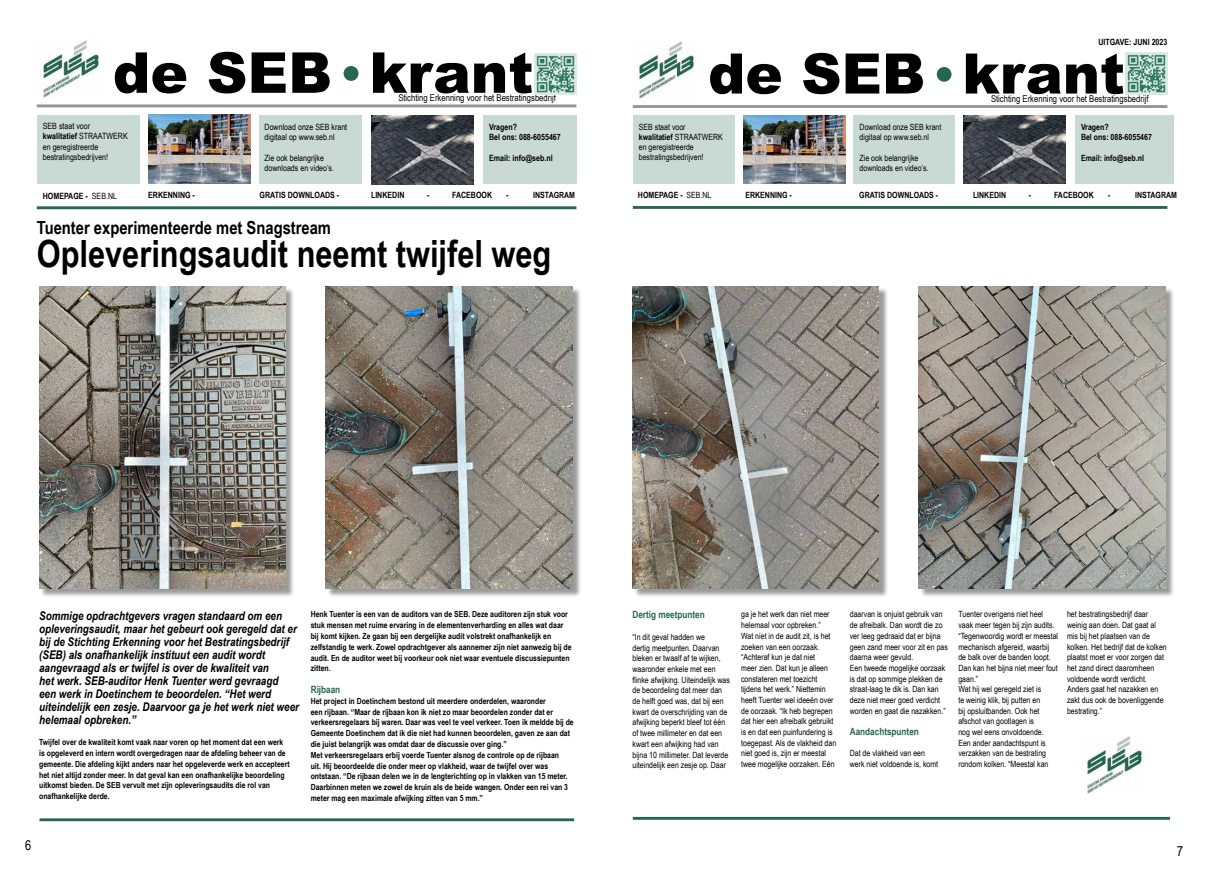
<style>
.page{position:relative;width:1208px;height:885px;background:#fff}
.page>*{position:absolute;margin:0;border:0;box-sizing:border-box;transform-origin:0 0}
.t1{font:900 56.32px "Arial";color:#000}
.t2{font:900 55.8px "Arial";color:#000}
.t3{font:700 37.5px "Arial Narrow";color:#000}
.t4{font:700 18px "Arial Narrow";color:#000}
.t5{font:13.95px "Arial Narrow";color:#000}
.t6{font:13.5px "Arial Narrow";color:#000}
.t7{font:italic 700 12px/13px "Arial Narrow";color:#000}
.t8{font:700 9.98px "Arial Narrow";color:#25684d}
.t9{font:9.38px "Arial Narrow";color:#000}
.t10{font:8.62px/10.4px "Arial Narrow";color:#000}
.t11{font:700 8.62px/10.4px "Arial Narrow";color:#000}
.t12{font:8.55px/10.6px "Arial Narrow";color:#000}
.t13{font:700 8.55px/10.3px "Arial Narrow";color:#000}
.t14{font:700 8.4px/10.8px "Arial Narrow";color:#000}
.s1{font-weight:700}
.s2{font-weight:400}
.s3{font-size:8.48px}
</style>
<div class="page">
<hr style="left:633px;top:206px;width:534px;height:3px;background:#25684d">
<hr style="left:633px;top:105px;width:534px;height:3px;background:#939598">
<hr style="left:40px;top:818px;width:534px;height:3px;background:#25684d">
<div style="left:633px;top:116px;width:101px;height:68px;background:#c9d9d3"></div>
<div style="left:853px;top:116px;width:102px;height:68px;background:#c9d9d3"></div>
<div style="left:1075px;top:115px;width:99px;height:68px;background:#c9d9d3"></div>
<img style="left:743px;top:115px;width:102px;height:68px">
<img style="left:964px;top:116px;width:101px;height:68px">
<hr style="left:37px;top:206px;width:539px;height:3px;background:#25684d">
<hr style="left:37px;top:104px;width:539px;height:3px;background:#939598">
<div style="left:37px;top:115px;width:102px;height:69px;background:#c9d9d3"></div>
<div style="left:260px;top:115px;width:102px;height:69px;background:#c9d9d3"></div>
<div style="left:483px;top:115px;width:93px;height:69px;background:#c9d9d3"></div>
<img style="left:148px;top:115px;width:103px;height:69px">
<img style="left:371px;top:115px;width:103px;height:69px">
<img style="left:637px;top:42px;width:57px;height:57px">
<div style="left:936px;top:67px;width:15px;height:15px;background:#25684d;border-radius:50%"></div>
<img style="left:41px;top:41px;width:58px;height:57px">
<div style="left:343px;top:66px;width:15px;height:15px;background:#25684d;border-radius:50%"></div>
<img style="left:535px;top:53px;width:41px;height:42px">
<img style="left:1126px;top:53px;width:41px;height:41px">
<div style="left:40px;top:288px;width:255px;height:309px;background:#000;opacity:.4"></div>
<img style="left:39px;top:286px;width:247px;height:302px">
<hr style="left:633px;top:816px;width:537px;height:3px;background:#25684d">
<div style="left:327px;top:288px;width:254px;height:309px;background:#000;opacity:.4"></div>
<img style="left:325px;top:286px;width:247px;height:302px">
<div style="left:633px;top:288px;width:255px;height:309px;background:#000;opacity:.4"></div>
<img style="left:632px;top:286px;width:247px;height:302px">
<div style="left:919px;top:288px;width:255px;height:309px;background:#000;opacity:.4"></div>
<img style="left:918px;top:286px;width:247px;height:302px">
<img style="left:1084px;top:736px;width:58px;height:58px">
<h1 class="t1" style="left:113px;top:32px;width:422px">de SEB krant</h1>
<p class="t9" style="left:398px;top:91px;width:159px">Stichting Erkenning voor het Bestratingsbedrijf</p>
<p class="t10" style="left:43px;top:120px;width:86px">SEB staat voor<br><span class="s1">kwalitatief</span> STRAATWERK en geregistreerde bestratingsbedrijven!</p>
<p class="t11" style="left:489px;top:121px;width:73px">Vragen?<br>Bel ons: 088-6055467</p>
<p class="t10" style="left:265px;top:121px;width:84px">Download onze SEB krant digitaal op www.seb.nl</p>
<p class="t10" style="left:265px;top:152px;width:71px">Zie ook belangrijke downloads en video’s.</p>
<p class="t11" style="left:489px;top:152px;width:65px">Email: info@seb.nl</p>
<p class="t11" style="left:43px;top:190px;width:76px">HOMEPAGE - <span class="s2">SEB.NL</span></p>
<p class="t11" style="left:148px;top:190px;width:48px">ERKENNING -</p>
<p class="t11" style="left:260px;top:190px;width:81px">GRATIS DOWNLOADS -</p>
<p class="t11" style="left:371px;top:190px;width:35px">LINKEDIN</p>
<p class="t11" style="left:427px;top:190px;width:4px">-</p>
<p class="t11" style="left:452px;top:190px;width:42px">FACEBOOK</p>
<p class="t11" style="left:506px;top:190px;width:4px">-</p>
<p class="t11" style="left:533px;top:190px;width:43px">INSTA<span class="s3">GRAM</span></p>
<h3 class="t4" style="left:37px;top:214px;width:296px">Tuenter experimenteerde met Snagstream</h3>
<h3 class="t3" style="left:37px;top:226px;width:516px">Opleveringsaudit neemt twijfel weg</h3>
<p class="t11" style="left:1098px;top:36px;width:71px">UITGAVE: JUNI 2023</p>
<h2 class="t2" style="left:708px;top:33px;width:418px">de SEB krant</h2>
<p class="t9" style="left:991px;top:92px;width:159px">Stichting Erkenning voor het Bestratingsbedrijf</p>
<p class="t12" style="left:639px;top:121px;width:86px;line-height:10.3px">SEB staat voor<br><span class="s1">kwalitatief</span> STRAATWERK en geregistreerde bestratingsbedrijven!</p>
<p class="t12" style="left:859px;top:122px;width:83px;line-height:10.3px">Download onze SEB krant digitaal op www.seb.nl</p>
<p class="t12" style="left:859px;top:152px;width:70px;line-height:10.3px">Zie ook belangrijke downloads en video’s.</p>
<p class="t13" style="left:1081px;top:121px;width:72px">Vragen?<br>Bel ons: 088-6055467</p>
<p class="t13" style="left:1081px;top:152px;width:64px">Email: info@seb.nl</p>
<p class="t13" style="left:638px;top:190px;width:75px">HOMEPAGE - <span class="s2">SEB.NL</span></p>
<p class="t13" style="left:745px;top:189px;width:48px">ERKENNING -</p>
<p class="t13" style="left:859px;top:189px;width:80px">GRATIS DOWNLOADS -</p>
<p class="t13" style="left:973px;top:189px;width:35px">LINKEDIN</p>
<p class="t13" style="left:1029px;top:189px;width:4px">-</p>
<p class="t13" style="left:1054px;top:189px;width:41px">FACEBOOK</p>
<p class="t13" style="left:1108px;top:189px;width:4px">-</p>
<p class="t13" style="left:1135px;top:189px;width:43px">INSTAGRAM</p>
<p class="t7" style="left:39px;top:608px;width:261px">Sommige opdrachtgevers vragen standaard om een opleveringsaudit, maar het gebeurt ook geregeld dat er bij de Stichting Erkenning voor het Bestratingsbedrijf (SEB) als onafhankelijk instituut een audit wordt aangevraagd als er twijfel is over de kwaliteit van<br>het werk. SEB-auditor Henk Tuenter werd gevraagd<br>een werk in Doetinchem te beoordelen. “Het werd uiteindelijk een zesje. Daarvoor ga je het werk niet weer helemaal opbreken.”</p>
<p class="t14" style="left:39px;top:736px;width:252px">Twijfel over de kwaliteit komt vaak naar voren op het moment dat een werk is opgeleverd en intern wordt overgedragen naar de afdeling beheer van de gemeente. Die afdeling kijkt anders naar het opgeleverde werk en accepteert het niet altijd zonder meer. In dat geval kan een onafhankelijke beoordeling uitkomst bieden. De SEB vervult met zijn opleveringsaudits die rol van onafhankelijke derde.</p>
<p class="t14" style="left:311px;top:608px;width:262px">Henk Tuenter is een van de auditors van de SEB. Deze auditoren zijn stuk voor stuk mensen met ruime ervaring in de elementenverharding en alles wat daar bij komt kijken. Ze gaan bij een dergelijke audit volstrekt onafhankelijk en zelfstandig te werk. Zowel opdrachtgever als aannemer zijn niet aanwezig bij de audit. En de auditor weet bij voorkeur ook niet waar eventuele discussiepunten zitten.</p>
<p class="t8" style="left:311px;top:681px;width:31px">Rijbaan</p>
<p class="t14" style="left:311px;top:694px;width:264px">Het project in Doetinchem bestond uit meerdere onderdelen, waaronder<br>een rijbaan. “Maar de rijbaan kon ik niet zo maar beoordelen zonder dat er verkeersregelaars bij waren. Daar was veel te veel verkeer. Toen ik meldde bij de Gemeente Doetinchem dat ik die niet had kunnen beoordelen, gaven ze aan dat die juist belangrijk was omdat daar de discussie over ging.”<br>Met verkeersregelaars erbij voerde Tuenter alsnog de controle op de rijbaan<br>uit. Hij beoordeelde die onder meer op vlakheid, waar de twijfel over was ontstaan. “De rijbaan delen we in de lengterichting op in vlakken van 15 meter.<br>Daarbinnen meten we zowel de kruin als de beide wangen. Onder een rei van 3 meter mag een maximale afwijking zitten van 5 mm.”</p>
<h3 class="t6" style="left:25px;top:835px;width:8px">6</h3>
<p class="t8" style="left:632px;top:607px;width:74px">Dertig meetpunten</p>
<p class="t12" style="left:632px;top:631px;width:99px">“In dit geval hadden we<br>dertig meetpunten. Daarvan bleken er twaalf af te wijken, waaronder enkele met een flinke afwijking. Uiteindelijk was de beoordeling dat meer dan de helft goed was, dat bij een kwart de overschrijding van de afwijking beperkt bleef tot één of twee millimeter en dat een kwart een afwijking had van bijna 10 millimeter. Dat leverde uiteindelijk een zesje op. Daar</p>
<p class="t12" style="left:741px;top:608px;width:97px">ga je het werk dan niet meer helemaal voor opbreken.”<br>Wat niet in de audit zit, is het zoeken van een oorzaak. “Achteraf kun je dat niet<br>meer zien. Dat kun je alleen constateren met toezicht tijdens het werk.” Niettemin heeft Tuenter wel ideeën over de oorzaak. “Ik heb begrepen dat hier een afreibalk gebruikt is en dat een puinfundering is toegepast. Als de vlakheid dan niet goed is, zijn er meestal twee mogelijke oorzaken. Eén</p>
<p class="t12" style="left:849px;top:608px;width:100px">daarvan is onjuist gebruik van de afreibalk. Dan wordt die zo ver leeg gedraaid dat er bijna geen zand meer voor zit en pas daarna weer gevuld.<br>Een tweede mogelijke oorzaak is dat op sommige plekken de straat-laag te dik is. Dan kan deze niet meer goed verdicht worden en gaat die nazakken.”</p>
<p class="t8" style="left:849px;top:724px;width:71px">Aandachtspunten</p>
<p class="t12" style="left:849px;top:747px;width:90px">Dat de vlakheid van een werk niet voldoende is, komt</p>
<p class="t12" style="left:958px;top:608px;width:101px">Tuenter overigens niet heel vaak meer tegen bij zijn audits. “Tegenwoordig wordt er meestal mechanisch afgereid, waarbij de balk over de banden loopt.<br>Dan kan het bijna niet meer fout gaan.”<br>Wat hij wel geregeld ziet is<br>te weinig klik, bij putten en<br>bij opsluitbanden. Ook het afschot van gootlagen is<br>nog wel eens onvoldoende.<br>Een ander aandachtspunt is verzakken van de bestrating rondom kolken. “Meestal kan</p>
<p class="t12" style="left:1067px;top:608px;width:101px">het bestratingsbedrijf daar weinig aan doen. Dat gaat al mis bij het plaatsen van de kolken. Het bedrijf dat de kolken plaatst moet er voor zorgen dat het zand direct daaromheen voldoende wordt verdicht.<br>Anders gaat het nazakken en zakt dus ook de bovenliggende bestrating.”</p>
<h3 class="t5" style="left:1176px;top:840px;width:8px">7</h3>
</div>
